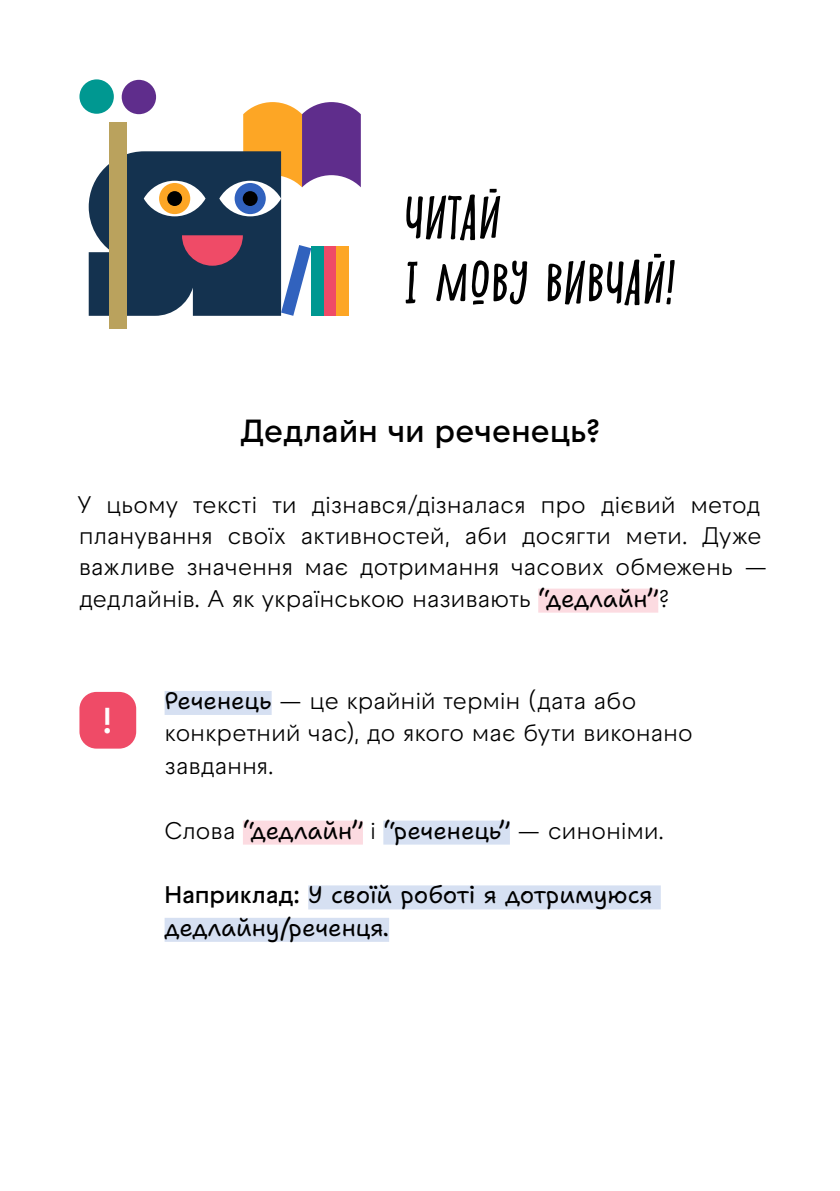
<style>
.page{position:relative;width:840px;height:1191px;background:#fff}
.page>*{position:absolute;margin:0;border:0;box-sizing:border-box;transform-origin:0 0}
.t1{font:italic 52px/65px "Shnobel";letter-spacing:-.02em;color:#000}
.t2{font:600 36px "Raptor V3 Premium";color:#fff}
.t3{font:600 32px "Raptor V3 Premium";letter-spacing:-.01em;color:#000}
.t4{font:24px/31.2px "Raptor V3 Premium";letter-spacing:-.015em;color:#000}
.t5{font:24px/32.4px "Shantell Sans";color:#000}
.s1{font-family:"Shantell Sans"}
.s2{font-family:"Raptor V3 Premium"}
.s3{font-family:"Raptor V3 Premium";font-weight:600}
</style>
<div class="page">
<div style="left:538px;top:588px;width:120px;height:24px;background:#fcdbe1"></div>
<div style="left:109px;top:122px;width:17px;height:207px;background:#baa25d"></div>
<div style="left:79px;top:79px;width:35px;height:35px;background:#009891;border-radius:50%"></div>
<div style="left:122px;top:80px;width:34px;height:34px;background:#5f2d8c;border-radius:50%"></div>
<svg style="left:89px;top:102px;width:271px;height:214px"></svg>
<div style="left:336px;top:246px;width:13px;height:70px;background:#fda625"></div>
<div style="left:164px;top:691px;width:107px;height:24px;background:#d6e0f2"></div>
<div style="left:243px;top:820px;width:120px;height:24px;background:#fcdbe1"></div>
<div style="left:383px;top:820px;width:126px;height:24px;background:#d6e0f2"></div>
<div style="left:308px;top:885px;width:352px;height:24px;background:#d6e0f2"></div>
<div style="left:164px;top:917px;width:225px;height:24px;background:#d6e0f2"></div>
<div style="left:79px;top:692px;width:57px;height:56px;background:#ef4b67;border-radius:17px"></div>
<h1 class="t1" style="left:403px;top:185px;width:272px">ЧИТАЙ<br>І МОВУ ВИВЧАЙ!</h1>
<h3 class="t3" style="left:240px;top:408px;width:361px">Дедлайн чи реченець?</h3>
<p class="t4" style="left:77px;top:489px;width:691px">У цьому тексті ти дізнався/дізналася про дієвий метод планування своїх активностей, аби досягти мети. Дуже важливе значення має дотримання часових обмежень — дедлайнів. А як українською називають <span class="s1">“дедлайн”</span>?</p>
<h2 class="t2" style="left:102px;top:694px;width:13px">!</h2>
<p class="t4" style="left:164px;top:684px;width:530px;line-height:32.4px"><span class="s1">Реченець</span> — це крайній термін (дата або конкретний час), до якого має бути виконано завдання.</p>
<p class="t5" style="left:164px;top:814px;width:501px"><span class="s2">Слова</span> “дедлайн” <span class="s2">і</span> “реченець” <span class="s2">— синоніми.</span></p>
<p class="t5" style="left:164px;top:879px;width:489px"><span class="s3">Наприклад:</span> У своїй роботі я дотримуюся дедлайну/реченця.</p>
</div>
